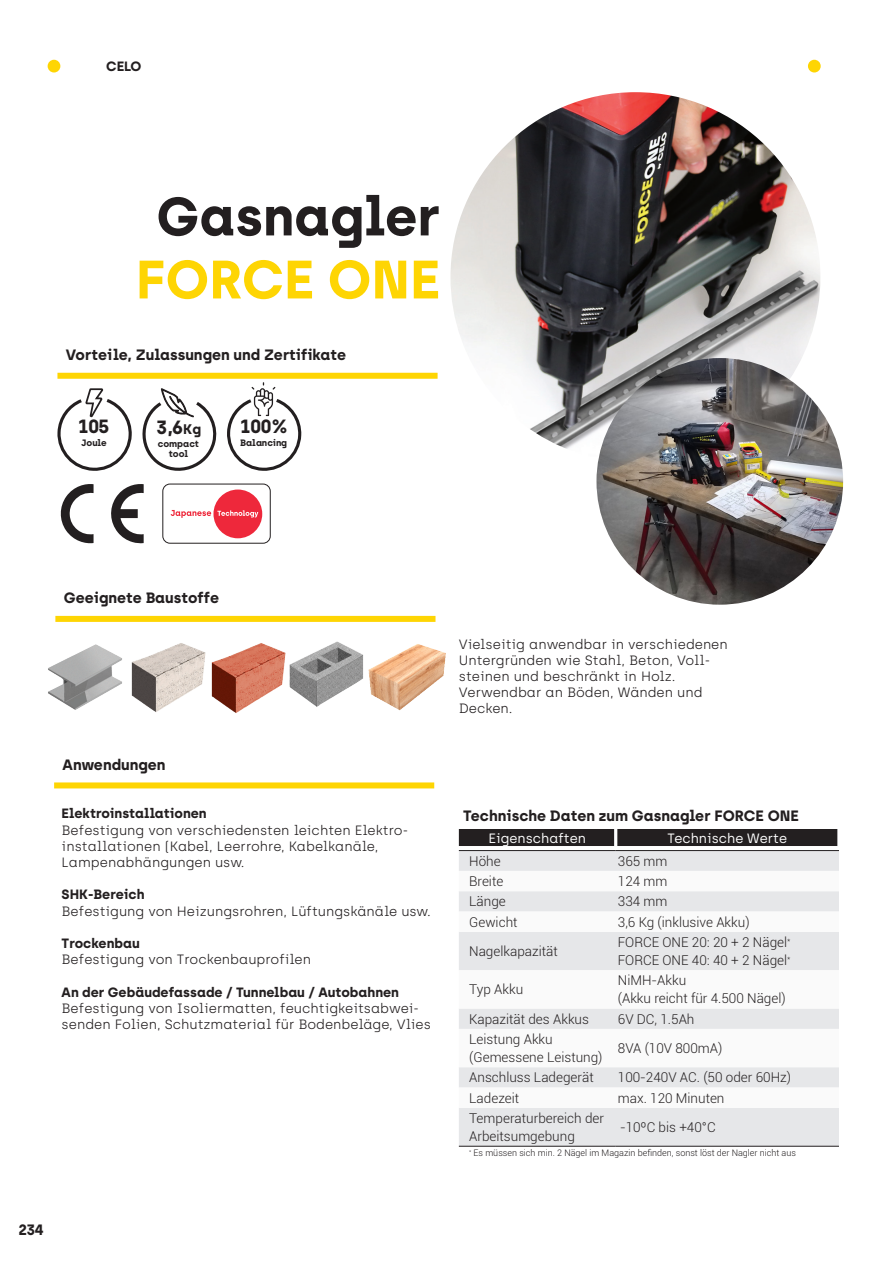
<style>
.page{position:relative;width:893px;height:1263px;background:#fff}
.page>*{position:absolute;margin:0;border:0;box-sizing:border-box;transform-origin:0 0}
.t1{font:700 54px "Archia";color:#231f20}
.t2{font:700 54px "Archia";color:#fed503}
.t3{font:700 19.2px "Archia";letter-spacing:-.03em;color:#231f20}
.t4{font:700 15px "Archia";color:#231f20}
.t5{font:300 13.5px/16.2px "Archia";color:#231f20}
.t6{font:300 13.5px/18px "Roboto";color:#231f20}
.t7{font:700 13.5px "Archia";color:#231f20}
.t8{font:13.5px "Archia";color:#fff}
.t9{font:700 9.3px/9.4px "Archia";color:#231f20;text-align:center}
.t10{font:300 9px "Roboto";color:#231f20}
.s1{font-size:13.95px}
</style>
<div class="page">
<img style="left:450px;top:92px;width:370px;height:357px">
<div style="left:55px;top:616px;width:380px;height:6px;background:#fed503"></div>
<div style="left:57px;top:373px;width:381px;height:6px;background:#fed503"></div>
<div style="left:54px;top:782px;width:380px;height:6px;background:#fed503"></div>
<svg style="left:58px;top:382px;width:244px;height:162px"></svg>
<img style="left:596px;top:358px;width:247px;height:247px;border-radius:123px">
<div style="left:459px;top:829px;width:378px;height:17px;background:#231f20"></div>
<div style="left:459px;top:851px;width:380px;height:295px;background:#e6e7e9"></div>
<svg style="left:459px;top:871px;width:380px;height:237px;fill:#f4f4f5"></svg>
<svg style="left:459px;top:1029px;width:380px;height:38px"></svg>
<hr style="left:614px;top:829px;width:3px;height:17px;background:#fff">
<svg style="left:837px;top:829px;width:1px;height:17px"></svg>
<hr style="left:459px;top:850px;width:157px;height:1px;background:#231f20">
<hr style="left:616px;top:850px;width:223px;height:1px;background:#231f20">
<hr style="left:459px;top:1146px;width:157px;height:1px;background:#231f20">
<hr style="left:616px;top:1146px;width:223px;height:1px;background:#231f20">
<img style="left:212px;top:643px;width:71px;height:70px">
<div style="left:808px;top:60px;width:13px;height:12px;background:#fed503;border-radius:50%"></div>
<div style="left:48px;top:60px;width:12px;height:12px;background:#fed503;border-radius:50%"></div>
<img style="left:369px;top:644px;width:77px;height:67px">
<img style="left:283px;top:641px;width:86px;height:66px">
<img style="left:48px;top:644px;width:74px;height:66px">
<img style="left:131px;top:643px;width:81px;height:69px">
<p class="t7" style="left:106px;top:58px;width:37px">CELO</p>
<h1 class="t1" style="left:156px;top:183px;width:285px">Gasnagler</h1>
<h1 class="t2" style="left:136px;top:246px;width:306px">FORCE ONE</h1>
<p class="t4" style="left:66px;top:346px;width:282px">Vorteile, Zulassungen und Zertifikate</p>
<h2 class="t3" style="left:78px;top:414px;width:33px">105</h2>
<p class="t9" style="left:82px;top:438px;width:27px">Joule</p>
<h2 class="t3" style="left:156px;top:415px;width:46px">3,6<span class="s1">Kg</span></h2>
<p class="t9" style="left:158px;top:439px;width:43px">compact tool</p>
<h2 class="t3" style="left:241px;top:414px;width:49px">100%</h2>
<p class="t9" style="left:240px;top:438px;width:48px">Balancing</p>
<p class="t4" style="left:64px;top:589px;width:157px">Geeignete Baustoffe</p>
<p class="t4" style="left:63px;top:755px;width:104px">Anwendungen</p>
<p class="t7" style="left:62px;top:805px;width:147px">Elektroinstallationen</p>
<p class="t5" style="left:62px;top:822px;width:348px">Befestigung von verschiedensten leichten Elektro&shy;installationen (Kabel, Leerrohre, Kabelkanäle,<br>Lampenabhängungen usw.</p>
<p class="t7" style="left:62px;top:886px;width:84px">SHK-Bereich</p>
<p class="t5" style="left:62px;top:903px;width:371px">Befestigung von Heizungsrohren, Lüftungskänäle usw.</p>
<p class="t7" style="left:62px;top:935px;width:80px">Trockenbau</p>
<p class="t5" style="left:62px;top:951px;width:251px">Befestigung von Trockenbauprofilen</p>
<p class="t7" style="left:62px;top:983px;width:339px">An der Gebäudefassade / Tunnelbau / Autobahnen</p>
<p class="t5" style="left:62px;top:1000px;width:371px">Befestigung von Isoliermatten, feuchtigkeitsabwei&shy;senden Folien, Schutzmaterial für Bodenbeläge, Vlies</p>
<p class="t4" style="left:19px;top:1220px;width:27px">234</p>
<p class="t5" style="left:459px;top:636px;width:270px">Vielseitig anwendbar in verschiedenen<br>Untergründen wie Stahl, Beton, Voll&shy;steinen und beschränkt in Holz.<br>Verwendbar an Böden, Wänden und<br>Decken.</p>
<p class="t4" style="left:463px;top:807px;width:337px">Technische Daten zum Gasnagler FORCE ONE</p>
<p class="t8" style="left:489px;top:830px;width:99px">Eigenschaften</p>
<p class="t8" style="left:668px;top:830px;width:121px">Technische Werte</p>
<p class="t6" style="left:469px;top:851px;width:33px">Höhe</p>
<p class="t6" style="left:618px;top:851px;width:51px">365 mm</p>
<p class="t6" style="left:469px;top:872px;width:36px">Breite</p>
<p class="t6" style="left:618px;top:872px;width:51px">124 mm</p>
<p class="t6" style="left:469px;top:892px;width:38px">Länge</p>
<p class="t6" style="left:618px;top:892px;width:51px">334 mm</p>
<p class="t6" style="left:469px;top:912px;width:50px">Gewicht</p>
<p class="t6" style="left:618px;top:912px;width:133px">3,6 Kg (inklusive Akku)</p>
<p class="t6" style="left:469px;top:942px;width:90px">Nagelkapazität</p>
<p class="t6" style="left:618px;top:933px;width:174px">FORCE ONE 20: 20 + 2 Nägel<sup>*<br></sup>FORCE ONE 40: 40 + 2 Nägel<sup>*</sup></p>
<p class="t6" style="left:469px;top:980px;width:56px">Typ Akku</p>
<p class="t6" style="left:618px;top:971px;width:169px">NiMH-Akku<br>(Akku reicht für 4.500 Nägel)</p>
<p class="t6" style="left:469px;top:1009px;width:121px">Kapazität des Akkus</p>
<p class="t6" style="left:618px;top:1009px;width:78px">6V DC, 1.5Ah</p>
<p class="t6" style="left:469px;top:1030px;width:135px">Leistung Akku (Gemessene Leistung)</p>
<p class="t6" style="left:618px;top:1039px;width:106px">8VA (10V 800mA)</p>
<p class="t6" style="left:469px;top:1068px;width:126px">Anschluss Ladegerät</p>
<p class="t6" style="left:618px;top:1068px;width:175px">100-240V AC. (50 oder 60Hz)</p>
<p class="t6" style="left:469px;top:1088px;width:52px">Ladezeit</p>
<p class="t6" style="left:618px;top:1088px;width:108px">max. 120 Minuten</p>
<p class="t6" style="left:469px;top:1109px;width:136px">Temperaturbereich der<br>Arbeitsumgebung</p>
<p class="t6" style="left:620px;top:1118px;width:97px">-10ºC bis +40°C</p>
<p class="t10" style="left:469px;top:1146px;width:328px"><sup>*</sup> Es müssen sich min. 2 Nägel im Magazin befinden, sonst löst der Nagler nicht aus</p>
</div>
